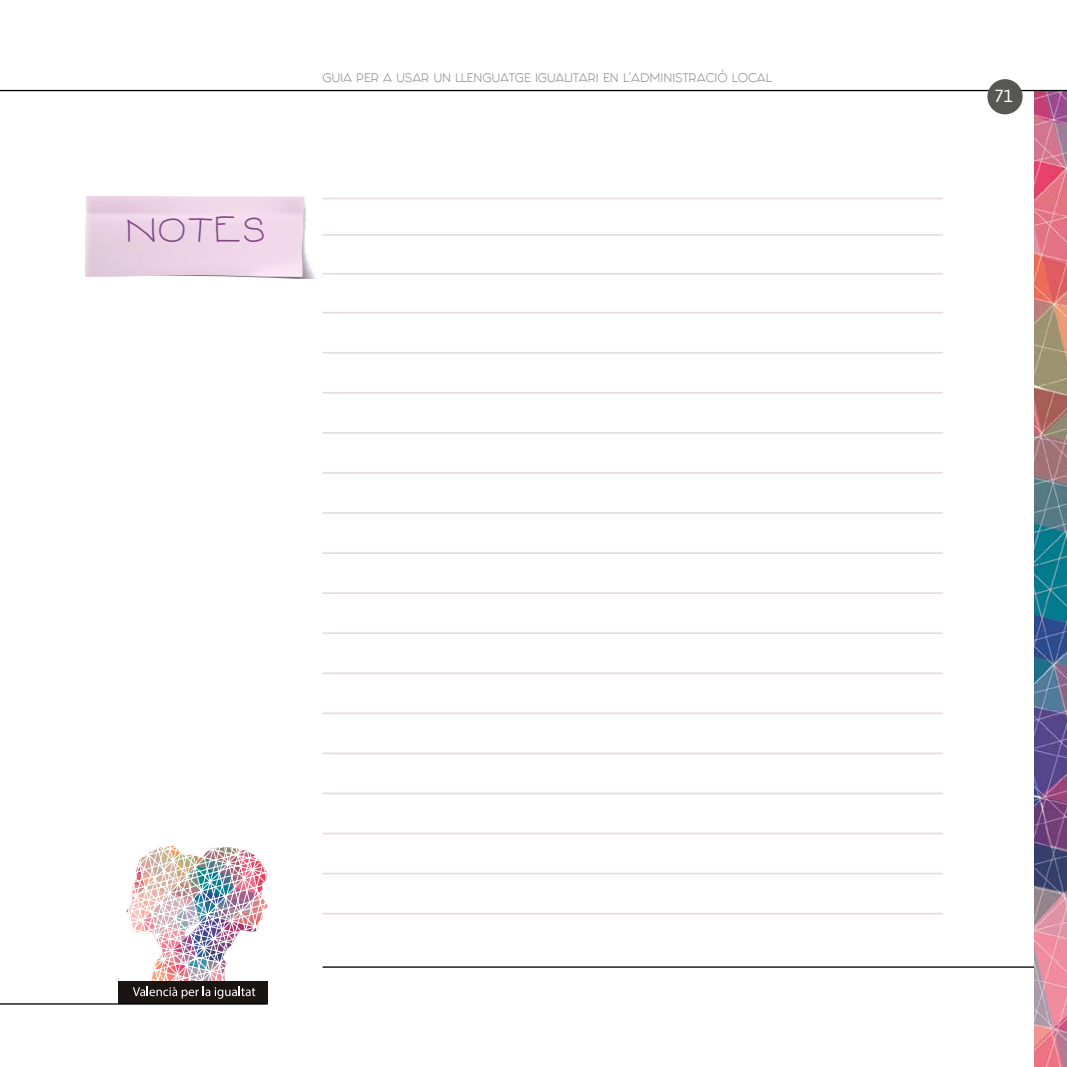
<style>
.page{position:relative;width:1067px;height:1067px;background:#fff}
.page>*{position:absolute;margin:0;border:0;box-sizing:border-box;transform-origin:0 0}
.t1{font:38.5px "MTF Sweetie";color:#804882}
.t2{font:17.5px "Asap";color:#fff}
.t3{font:10.5px "Fashion Fetish";color:#979696}
</style>
<div class="page">
<hr style="left:322px;top:966px;width:729px;height:1px;background:#000">
<img style="left:1035px;top:91px;width:32px;height:976px">
<div style="left:118px;top:981px;width:149px;height:22px;background:#1a1413"></div>
<img style="left:126px;top:845px;width:142px;height:153px">
<hr style="left:0;top:1003px;width:267px;height:1px;background:#000">
<hr style="left:0;top:90px;width:1067px;height:1px;background:#000">
<div style="left:987px;top:79px;width:35px;height:35px;background:#575756;border-radius:50%"></div>
<img style="left:249px;top:203px;width:74px;height:76px">
<img style="left:85px;top:196px;width:220px;height:81px">
<hr style="left:322px;top:198px;width:621px;height:1px;background:#e7dce4">
<hr style="left:322px;top:234px;width:621px;height:2px;background:#e7dce4">
<hr style="left:322px;top:273px;width:621px;height:2px;background:#e7dce4">
<hr style="left:322px;top:312px;width:621px;height:1px;background:#e7dce4">
<hr style="left:322px;top:352px;width:621px;height:2px;background:#e7dce4">
<hr style="left:322px;top:392px;width:621px;height:2px;background:#e7dce4">
<hr style="left:322px;top:432px;width:621px;height:2px;background:#e7dce4">
<hr style="left:322px;top:472px;width:621px;height:2px;background:#e7dce4">
<hr style="left:322px;top:512px;width:621px;height:2px;background:#e7dce4">
<hr style="left:322px;top:552px;width:621px;height:2px;background:#e7dce4">
<hr style="left:322px;top:592px;width:621px;height:2px;background:#e7dce4">
<hr style="left:322px;top:632px;width:621px;height:2px;background:#e7dce4">
<hr style="left:322px;top:672px;width:621px;height:2px;background:#e7dce4">
<hr style="left:322px;top:712px;width:621px;height:2px;background:#e7dce4">
<hr style="left:322px;top:752px;width:621px;height:2px;background:#e7dce4">
<hr style="left:322px;top:792px;width:621px;height:2px;background:#e7dce4">
<hr style="left:322px;top:832px;width:621px;height:2px;background:#e7dce4">
<hr style="left:322px;top:872px;width:621px;height:2px;background:#e7dce4">
<hr style="left:322px;top:912px;width:621px;height:2px;background:#e7dce4">
<h1 class="t1" style="left:125px;top:206px;width:142px">NOTES</h1>
<p class="t3" style="left:322px;top:70px;width:450px">GUIA PER A USAR UN LLENGUATGE IGUALITARI EN L’ADMINISTRACIÓ LOCAL</p>
<h2 class="t2" style="left:994px;top:86px;width:20px">71</h2>
</div>
